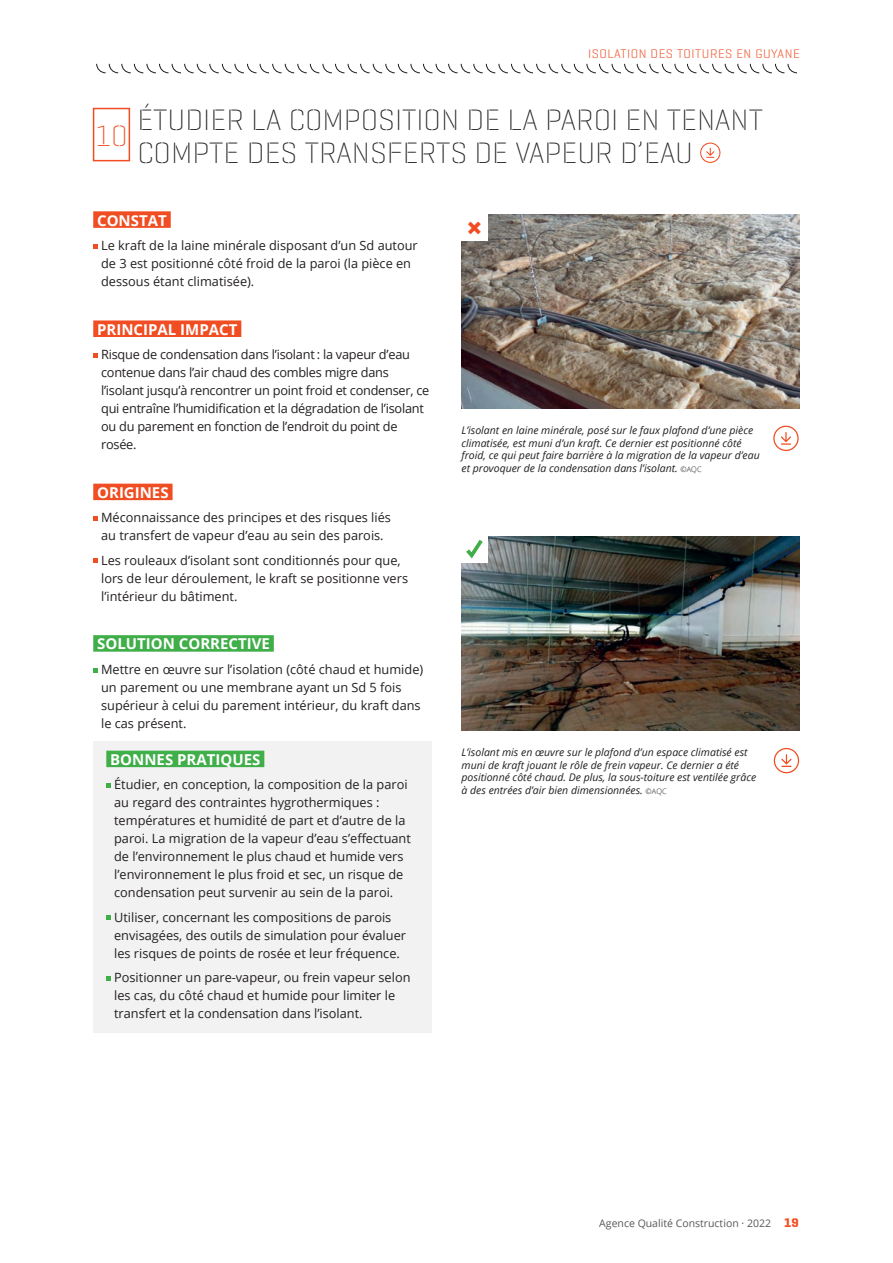
<style>
.page{position:relative;width:893px;height:1263px;background:#fff}
.page>*{position:absolute;margin:0;border:0;box-sizing:border-box;transform-origin:0 0}
.sous_titre{font:30px/33px "Geogrotesque Stencil B Ul";color:#231f20}
.sous_titre-2{font:30px "Geogrotesque Stencil B Ul";color:#f04d22}
.legende{font:800 28.5px "Open Sans";color:#f04d22}
.intitulés_fiches{font:700 15px "Open Sans";color:#fff}
.texte_courant{font:12.75px/18px "Open Sans";color:#231f20}
.texte_courant-2{font:12.75px/18px "Open Sans";letter-spacing:-.02em;color:#231f20}
.t1{font:12.75px "Geogrotesque Stencil A Lg";letter-spacing:.04em;color:#f04d22}
.legende-2{font:italic 10.5px/12.8px "Open Sans";color:#231f20}
.t2{font:10.5px "Open Sans";color:#57585a}
.s1{font-weight:300;font-style:normal;font-size:7.5px}
.s2{font-family:"Geogrotesque Stencil A";font-weight:700;font-size:12.75px;color:#f04d22}
</style>
<div class="page">
<img style="left:462px;top:214px;width:337px;height:195px">
<img style="left:461px;top:537px;width:338px;height:194px">
<div style="left:93px;top:108px;width:37px;height:53px;border:2px solid #f04d22"></div>
<svg style="left:700px;top:143px;width:20px;height:20px"></svg>
<div style="left:93px;top:211px;width:78px;height:17px;background:#f04d22"></div>
<div style="left:93px;top:320px;width:148px;height:17px;background:#f04d22"></div>
<div style="left:93px;top:484px;width:80px;height:16px;background:#f04d22"></div>
<div style="left:93px;top:635px;width:181px;height:17px;background:#40ae49"></div>
<svg style="left:93px;top:244px;width:5px;height:4px"></svg>
<svg style="left:93px;top:353px;width:5px;height:5px"></svg>
<svg style="left:93px;top:516px;width:5px;height:5px"></svg>
<svg style="left:93px;top:559px;width:5px;height:4px"></svg>
<svg style="left:93px;top:668px;width:5px;height:4px"></svg>
<div style="left:94px;top:741px;width:338px;height:291px;background:#f2f2f3"></div>
<div style="left:106px;top:751px;width:158px;height:16px;background:#40ae49"></div>
<svg style="left:106px;top:783px;width:5px;height:5px"></svg>
<svg style="left:106px;top:916px;width:5px;height:4px"></svg>
<svg style="left:106px;top:976px;width:5px;height:4px"></svg>
<div style="left:462px;top:214px;width:26px;height:26px;background:#fff"></div>
<div style="left:461px;top:537px;width:26px;height:26px;background:#fff"></div>
<svg style="left:466px;top:539px;width:17px;height:20px"></svg>
<svg style="left:97px;top:64px;width:700px;height:10px"></svg>
<svg style="left:774px;top:748px;width:25px;height:25px"></svg>
<svg style="left:773px;top:426px;width:26px;height:25px"></svg>
<p class="t1" style="left:588px;top:46px;width:213px">ISOLATION DES TOITURES EN GUYANE</p>
<p class="sous_titre-2" style="left:96px;top:117px;width:33px">10</p>
<p class="sous_titre" style="left:137px;top:103px;width:627px">ÉTUDIER LA COMPOSITION DE LA PAROI EN TENANT<br>COMPTE DES TRANSFERTS DE VAPEUR D’EAU</p>
<p class="intitulés_fiches" style="left:97px;top:210px;width:71px">CONSTAT</p>
<p class="texte_courant" style="left:101px;top:236px;width:318px">Le kraft de la laine minérale disposant d’un Sd autour de 3 est positionné côté froid de la paroi (la pièce en dessous étant climatisée).</p>
<p class="intitulés_fiches" style="left:97px;top:319px;width:142px">PRINCIPAL IMPACT</p>
<p class="texte_courant-2" style="left:101px;top:345px;width:330px">Risque de condensation dans l’isolant : la vapeur d’eau contenue dans l’air chaud des combles migre dans l’isolant jusqu’à rencontrer un point froid et condenser, ce qui entraîne l’humidification et la dégradation de l’isolant ou du parement en fonction de l’endroit du point de rosée.</p>
<p class="intitulés_fiches" style="left:97px;top:482px;width:73px">ORIGINES</p>
<p class="texte_courant" style="left:101px;top:508px;width:291px">Méconnaissance des principes et des risques liés au transfert de vapeur d’eau au sein des parois.</p>
<p class="texte_courant" style="left:101px;top:551px;width:308px">Les rouleaux d’isolant sont conditionnés pour que, lors de leur déroulement, le kraft se positionne vers l’intérieur du bâtiment.</p>
<p class="intitulés_fiches" style="left:97px;top:633px;width:174px">SOLUTION CORRECTIVE</p>
<p class="texte_courant" style="left:101px;top:660px;width:324px">Mettre en œuvre sur l’isolation (côté chaud et humide) un parement ou une membrane ayant un Sd 5 fois supérieur à celui du parement intérieur, du kraft dans le cas présent.</p>
<p class="intitulés_fiches" style="left:110px;top:749px;width:152px">BONNES PRATIQUES</p>
<p class="texte_courant" style="left:114px;top:775px;width:298px">Étudier, en conception, la composition de la paroi au regard des contraintes hygrothermiques : températures et humidité de part et d’autre de la paroi. La migration de la vapeur d’eau s’effectuant de l’environnement le plus chaud et humide vers l’environnement le plus froid et sec, un risque de condensation peut survenir au sein de la paroi.</p>
<p class="texte_courant" style="left:114px;top:908px;width:293px">Utiliser, concernant les compositions de parois envisagées, des outils de simulation pour évaluer les risques de points de rosée et leur fréquence.</p>
<p class="texte_courant" style="left:114px;top:968px;width:298px">Positionner un pare-vapeur, ou frein vapeur selon les cas, du côté chaud et humide pour limiter le transfert et la condensation dans l’isolant.</p>
<p class="legende" style="left:467px;top:206px;width:18px">×</p>
<p class="legende-2" style="left:461px;top:423px;width:300px">L’isolant en laine minérale, posé sur le faux plafond d’une pièce climatisée, est muni d’un kraft. Ce dernier est positionné côté froid, ce qui peut faire barrière à la migration de la vapeur d’eau et provoquer de la condensation dans l’isolant. <span class="s1">©AQC</span></p>
<p class="legende-2" style="left:462px;top:745px;width:296px">L’isolant mis en œuvre sur le plafond d’un espace climatisé est muni de kraft jouant le rôle de frein vapeur. Ce dernier a été positionné côté chaud. De plus, la sous-toiture est ventilée grâce à des entrées d’air bien dimensionnées. <span class="s1">©AQC</span></p>
<p class="t2" style="left:599px;top:1216px;width:201px">Agence Qualité Construction · 2022 <span class="s2">19</span></p>
</div>
